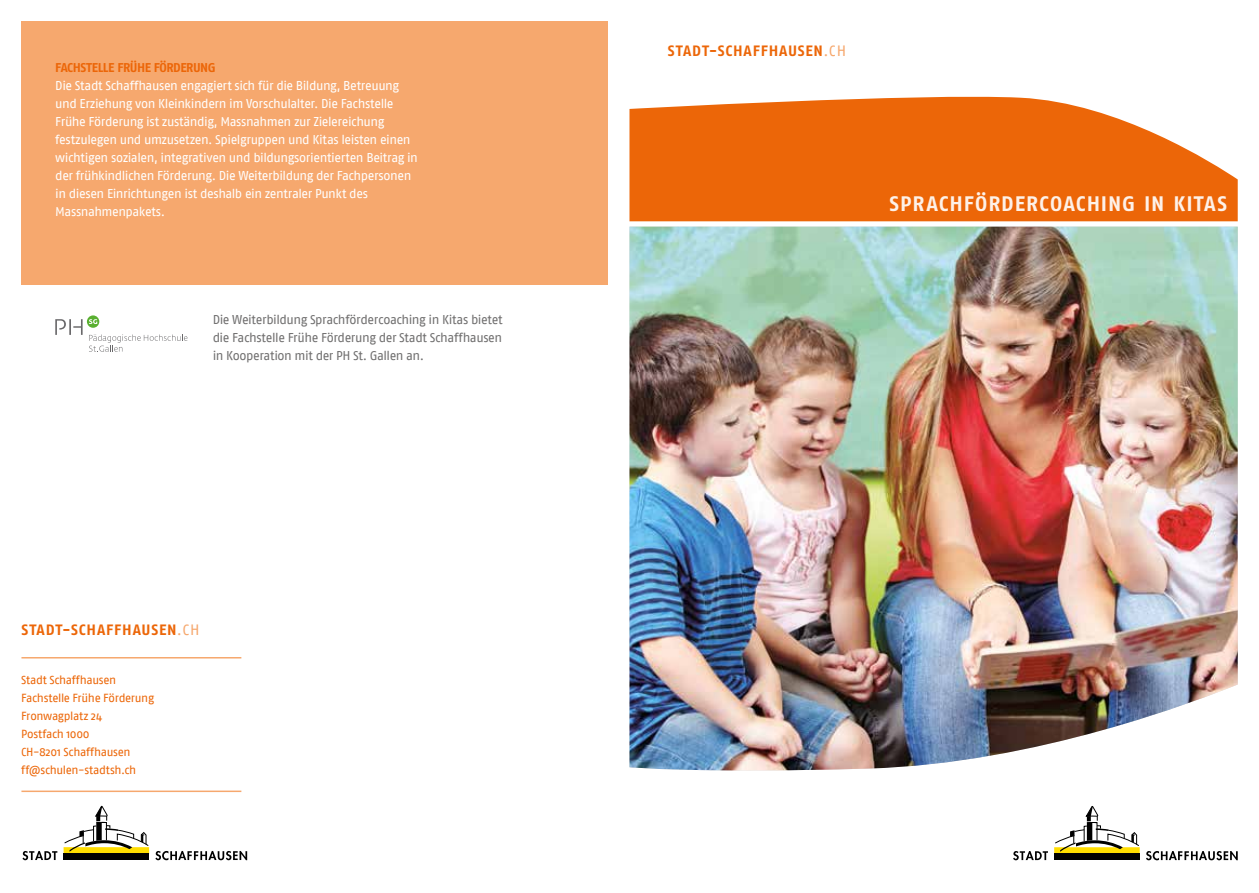
<style>
.page{position:relative;width:1259px;height:893px;background:#fff}
.page>*{position:absolute;margin:0;border:0;box-sizing:border-box;transform-origin:0 0}
.t1{font:700 21px "Fago No";letter-spacing:.05em;color:#fef1e8}
.t2{font:700 15px "Fago No";letter-spacing:.055em;color:#ec6608}
.t3{font:12.75px/18px "Fago No";letter-spacing:-.035em;color:#fff}
.t4{font:12.75px/18px "Fago No";letter-spacing:-.035em;color:#706f6f;text-align:justify}
.t5{font:700 12.75px "Fago No";letter-spacing:-.035em;color:#ec6608}
.t6{font:11.7px/18px "Fago No";letter-spacing:-.025em;color:#ec6608}
.s1{font-weight:400;color:#f6a86e}
</style>
<div class="page">
<svg style="left:629px;top:96px;width:608px;height:125px;background:#ee7826"></svg>
<svg style="left:1013px;top:851px;width:35px;height:9px"></svg>
<div style="left:1054px;top:847px;width:85px;height:7px;background:#fd0"></div>
<div style="left:1054px;top:854px;width:85px;height:6px;background:#000"></div>
<svg style="left:1054px;top:806px;width:85px;height:46px"></svg>
<svg style="left:1146px;top:851px;width:91px;height:9px"></svg>
<img style="left:629px;top:227px;width:608px;height:544px">
<div style="left:21px;top:21px;width:587px;height:264px;background:#f6a86e"></div>
<svg style="left:23px;top:851px;width:34px;height:9px"></svg>
<div style="left:64px;top:847px;width:85px;height:7px;background:#fd0"></div>
<div style="left:64px;top:854px;width:85px;height:6px;background:#000"></div>
<svg style="left:64px;top:806px;width:85px;height:46px"></svg>
<svg style="left:155px;top:851px;width:92px;height:9px"></svg>
<hr style="left:21px;top:657px;width:220px;height:1px;background:#f6a86e">
<hr style="left:21px;top:791px;width:220px;height:1px;background:#f6a86e">
<svg style="left:89px;top:334px;width:98px;height:18px"></svg>
<svg style="left:55px;top:319px;width:28px;height:16px"></svg>
<svg style="left:87px;top:315px;width:12px;height:13px"></svg>
<svg style="left:89px;top:319px;width:8px;height:5px"></svg>
<p class="t5" style="left:55px;top:60px;width:162px">FACHSTELLE FRÜHE FÖRDERUNG</p>
<p class="t3" style="left:55px;top:76px;width:364px">Die Stadt Schaffhausen engagiert sich für die Bildung, Betreuung und Erziehung von Kleinkindern im Vorschulalter. Die Fachstelle Frühe Förderung ist zuständig, Massnahmen zur Zielereichung festzulegen und umzusetzen. Spielgruppen und Kitas leisten einen wichtigen sozialen, integrativen und bildungsorientierten Beitrag in der frühkindlichen Förderung. Die Weiterbildung der Fachpersonen in diesen Einrichtungen ist deshalb ein zentraler Punkt des Massnahmenpakets.</p>
<p class="t4" style="left:213px;top:310px;width:291px">Die Weiterbildung Sprachfördercoaching in Kitas bietet die Fachstelle Frühe Förderung der Stadt Schaffhausen in Kooperation mit der PH St. Gallen an.</p>
<p class="t2" style="left:21px;top:621px;width:180px">STADT-SCHAFFHAUSEN<span class="s1">.CH</span></p>
<p class="t6" style="left:21px;top:671px;width:134px">Stadt Schaffhausen<br>Fachstelle Frühe Förderung<br>Fronwagplatz 24<br>Postfach 1000<br>CH-8201 Schaffhausen ff@schulen-stadtsh.ch</p>
<p class="t2" style="left:668px;top:42px;width:180px">STADT-SCHAFFHAUSEN<span class="s1">.CH</span></p>
<h1 class="t1" style="left:889px;top:191px;width:339px">SPRACHFÖRDERCOACHING IN KITAS</h1>
</div>
